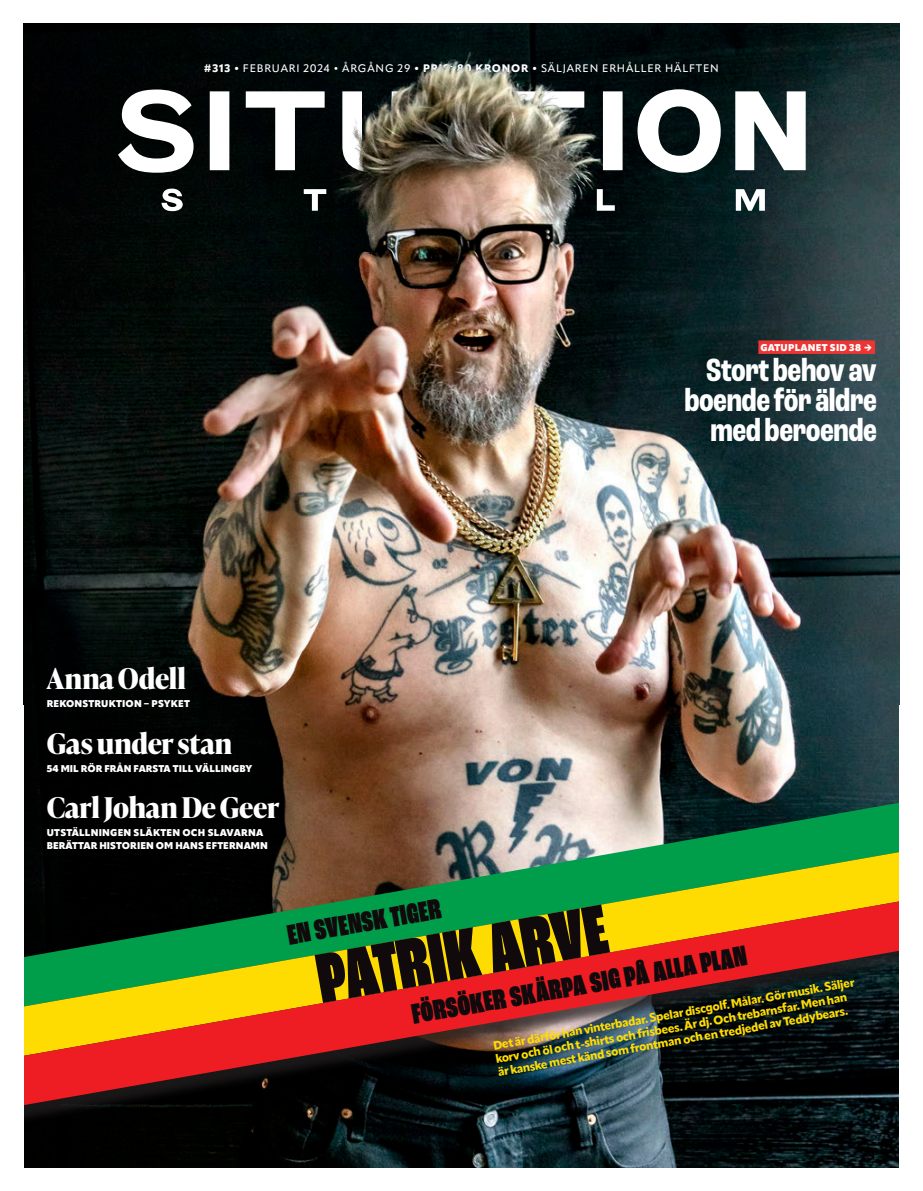
<style>
.page{position:relative;width:923px;height:1191px;background:#fff}
.page>*{position:absolute;margin:0;border:0;box-sizing:border-box;transform-origin:0 0}
.t1{font:900 extra-condensed 73.95px "Roc Grotesk";color:#110a0c}
.t2{font:700 condensed 33.75px/30px "Roc Grotesk";letter-spacing:-.015em;color:#fff;text-align:right}
.t3{font:900 extra-condensed 30px "Roc Grotesk";color:#110a0c}
.t4{font:700 28.5px "Ivy Presto Headline";letter-spacing:-.005em;color:#fff}
.t5{font:800 12px/13.5px "Apparat";color:#ffdc01}
.t6{font:500 10.8px "Apparat";letter-spacing:.08em;color:#fff}
.t7{font:900 9.75px/13.5px "Apparat";letter-spacing:.01em;color:#fff}
.s1{font-weight:800}
</style>
<div class="page">
<img style="left:23px;top:23px;width:876px;height:1144px">
<div style="left:0;top:784px;width:923px;height:345px;background:#231f20;opacity:.75"></div>
<svg style="left:23px;top:794px;width:876px;height:50px;background:#485445"></svg>
<svg style="left:23px;top:844px;width:876px;height:49px;background:#406730"></svg>
<svg style="left:23px;top:893px;width:876px;height:218px;background:#72531f"></svg>
<div style="left:899px;top:705px;width:24px;height:485px;background:#fff"></div>
<div style="left:0;top:705px;width:23px;height:485px;background:#fff"></div>
<div style="left:758px;top:340px;width:117px;height:14px;background:#ee3533"></div>
<img style="left:118px;top:89px;width:687px;height:122px">
<p class="t6" style="left:204px;top:62px;width:516px"><span class="s1">#313 •</span> FEBRUARI 2024 • ÅRGÅNG 29 <span class="s1">• PRIS: 80 KRONOR •</span> SÄLJAREN ERHÅLLER HÄLFTEN</p>
<h3 class="t4" style="left:47px;top:658px;width:141px">Anna Odell</h3>
<p class="t7" style="left:47px;top:697px;width:145px">REKONSTRUKTION – PSYKET</p>
<h3 class="t4" style="left:47px;top:723px;width:187px">Gas under stan</h3>
<p class="t7" style="left:47px;top:762px;width:207px">54 MIL RÖR FRÅN FARSTA TILL VÄLLINGBY</p>
<h3 class="t4" style="left:47px;top:787px;width:234px">Carl Johan De Geer</h3>
<p class="t7" style="left:47px;top:825px;width:223px">UTSTÄLLNINGEN SLÄKTEN OCH SLAVARNA<br>BERÄTTAR HISTORIEN OM HANS EFTERNAMN</p>
<p class="t7" style="left:760px;top:341px;width:114px">GATUPLANET SID 38 →</p>
<h2 class="t2" style="left:684px;top:355px;width:194px">Stort behov av boende för äldre med beroende</h2>
<h3 class="t3" style="left:285px;top:917px;width:157px;rotate:-10deg">EN SVENSK TIGER</h3>
<h3 class="t3" style="left:409px;top:996px;width:341px;rotate:-10deg">FÖRSÖKER SKÄRPA SIG PÅ ALLA PLAN</h3>
<h1 class="t1" style="left:310px;top:935px;width:294px;rotate:-10deg">PATRIK ARVE</h1>
<p class="t5" style="left:492px;top:1039px;width:368px;rotate:-10deg">Det är därför han vinterbadar. Spelar discgolf. Målar. Gör musik. Säljer korv och öl och t-shirts och frisbees. Är dj. Och trebarnsfar. Men han är kanske mest känd som frontman och en tredjedel av Teddybears.</p>
</div>
